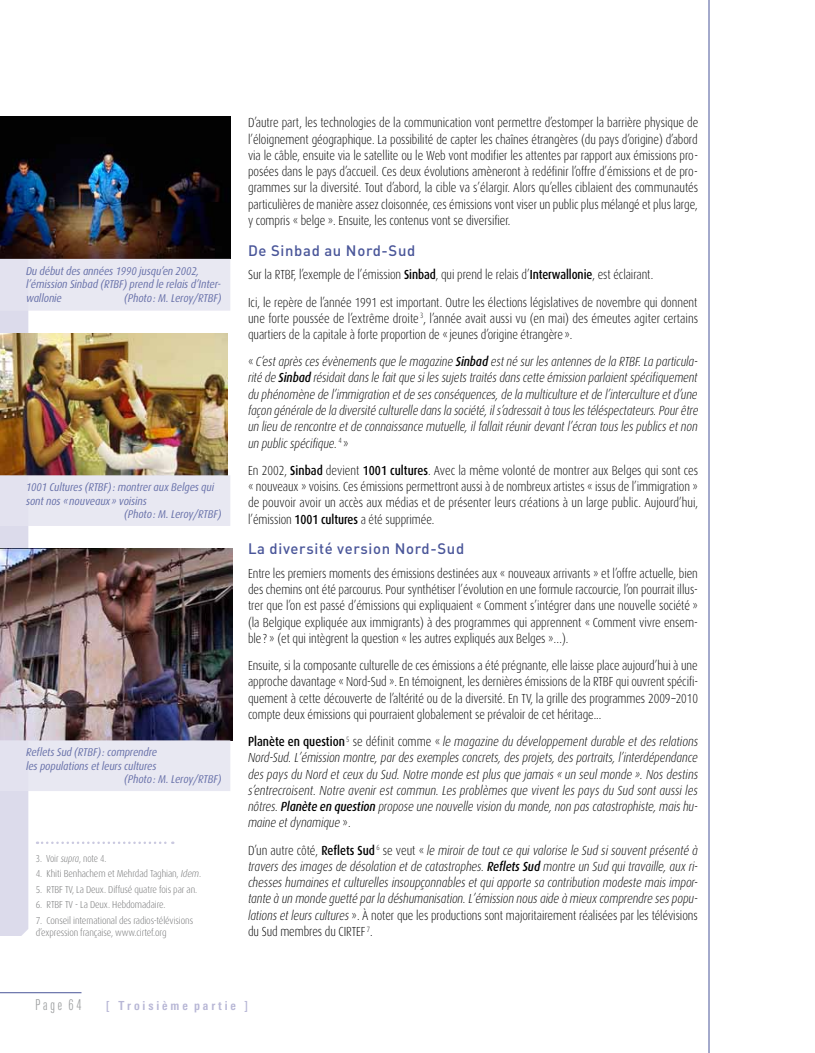
<style>
.page{position:relative;width:815px;height:1053px;background:#fff}
.page>*{position:absolute;margin:0;border:0;box-sizing:border-box;transform-origin:0 0}
.t1{font:500 15px "DIN Pro";letter-spacing:.045em;color:#4a5699}
.t2{font:300 15px "LT Univers Comp";letter-spacing:.19em;color:#9c9e9f}
.t3{font:300 13.12px/16.2px "Dax";letter-spacing:-.005em;color:#000;text-align:justify;scale:.84 1}
.t4{font:italic 300 13.12px/16.2px "Dax";letter-spacing:-.005em;color:#000;text-align:justify;scale:.85 1}
.t5{font:italic 300 13.12px/16.2px "Dax";letter-spacing:-.005em;color:#000;text-align:justify;scale:.84 1}
.t6{font:300 13.12px/16.2px "Dax";letter-spacing:-.005em;color:#000;scale:.85 1}
.t7{font:700 condensed 12.5px "LT Univers";color:#b8b7d6}
.t8{font:italic 11.25px/13.5px "Dax";letter-spacing:-.005em;color:#4a5699;scale:.89 1}
.t9{font:300 10px/12px "Dax";letter-spacing:-.01em;color:#707172;scale:.89 1}
.t10{font:300 10px "Dax";letter-spacing:-.01em;color:#707172;scale:.84 1}
.s1{font-style:italic}
.s2{font-weight:500}
.s3{font-style:normal}
.s4{font-weight:500;font-style:normal}
</style>
<div class="page">
<hr style="left:709px;top:0;width:1px;height:1052px;background:#4a5699">
<hr style="left:0;top:992px;width:81px;height:1px;background:#4a5699">
<div style="left:0;top:117px;width:230px;height:28px;background:#020202"></div>
<img style="left:0;top:145px;width:230px;height:790px">
<p class="t8" style="left:26px;top:264px;width:220px">Du début des années 1990 jusqu’en 2002, l’émission Sinbad (RTBF) prend le relais d’Inter&shy;wallonie</p>
<p class="t8" style="left:124px;top:291px;width:111px">(Photo: M. Leroy/RTBF)</p>
<p class="t8" style="left:26px;top:480px;width:213px">1001 Cultures (RTBF): montrer aux Belges qui</p>
<p class="t8" style="left:26px;top:494px;width:137px">sont nos «nouveaux» voisins</p>
<p class="t8" style="left:124px;top:507px;width:111px">(Photo: M. Leroy/RTBF)</p>
<p class="t8" style="left:26px;top:745px;width:149px">Reflets Sud (RTBF): comprendre</p>
<p class="t8" style="left:26px;top:759px;width:148px">les populations et leurs cultures</p>
<p class="t8" style="left:124px;top:772px;width:111px">(Photo: M. Leroy/RTBF)</p>
<p class="t10" style="left:36px;top:852px;width:86px">3. Voir <span class="s1">supra</span>, note 4.</p>
<p class="t9" style="left:36px;top:867px;width:187px">4. Khiti Benhachem et Mehrdad Taghian, <span class="s1">Idem</span>.</p>
<p class="t9" style="left:36px;top:883px;width:183px">5. RTBF TV, La Deux. Diffusé quatre fois par an.</p>
<p class="t9" style="left:36px;top:899px;width:147px">6. RTBF TV - La Deux. Hebdomadaire.</p>
<p class="t9" style="left:36px;top:914px;width:178px">7. Conseil international des radios-télévisions d’expression française, www.cirtef.org</p>
<p class="t3" style="left:248px;top:115px;width:538px">D’autre part, les technologies de la communication vont permettre d’estomper la barrière physique de l’éloignement géographique. La possibilité de capter les chaînes étrangères (du pays d’origine) d’abord via le câble, ensuite via le satellite ou le Web vont modifier les attentes par rapport aux émissions pro&shy;posées dans le pays d’accueil. Ces deux évolutions amèneront à redéfinir l’offre d’émissions et de pro&shy;grammes sur la diversité. Tout d’abord, la cible va s’élargir. Alors qu’elles ciblaient des communautés particulières de manière assez cloisonnée, ces émissions vont viser un public plus mélangé et plus large, y compris « belge ». Ensuite, les contenus vont se diversifier.</p>
<p class="t1" style="left:248px;top:240px;width:169px">De Sinbad au Nord-Sud</p>
<p class="t3" style="left:248px;top:261px;width:537px;line-height:27.2px">Sur la RTBF, l’exemple de l’émission <span class="s2">Sinbad</span>, qui prend le relais d’<span class="s2">Interwallonie</span>, est éclairant.<br>Ici, le repère de l’année 1991 est important. Outre les élections législatives de novembre qui donnent</p>
<p class="t6" style="left:248px;top:310px;width:531px">une forte poussée de l’extrême droite <sup>3</sup>, l’année avait aussi vu (en mai) des émeutes agiter certains quartiers de la capitale à forte proportion de « jeunes d’origine étrangère».</p>
<p class="t5" style="left:248px;top:354px;width:538px"><span class="s3">«</span> C’est après ces évènements que le magazine <span class="s2">Sinbad</span> est né sur les antennes de la RTBF. La particula&shy;rité de <span class="s2">Sinbad</span> résidait dans le fait que si les sujets traités dans cette émission parlaient spécifiquement du phénomène de l’immigration et de ses conséquences, de la multiculture et de l’interculture et d’une façon générale de la diversité culturelle dans la société, il s’adressait à tous les téléspectateurs. Pour être un lieu de rencontre et de connaissance mutuelle, il fallait réunir devant l’écran tous les publics et non un public spécifique. <sup>4</sup> <span class="s3">»</span></p>
<p class="t6" style="left:248px;top:462px;width:531px;text-align:justify">En 2002, <span class="s2">Sinbad</span> devient <span class="s2">1001 cultures</span>. Avec la même volonté de montrer aux Belges qui sont ces « nouveaux » voisins. Ces émissions permettront aussi à de nombreux artistes « issus de l’immigration » de pouvoir avoir un accès aux médias et de présenter leurs créations à un large public. Aujourd’hui, l’émission <span class="s2">1001 cultures</span> a été supprimée.</p>
<p class="t1" style="left:248px;top:538px;width:218px">La diversité version Nord-Sud</p>
<p class="t3" style="left:248px;top:565px;width:537px">Entre les premiers moments des émissions destinées aux « nouveaux arrivants » et l’offre actuelle, bien des chemins ont été parcourus. Pour synthétiser l’évolution en une formule raccourcie, l’on pourrait illus&shy;trer que l’on est passé d’émissions qui expliquaient « Comment s’intégrer dans une nouvelle société » (la Belgique expliquée aux immigrants) à des programmes qui apprennent « Comment vivre ensem&shy;ble? » (et qui intègrent la question « les autres expliqués aux Belges »…).</p>
<p class="t3" style="left:248px;top:657px;width:537px">Ensuite, si la composante culturelle de ces émissions a été prégnante, elle laisse place aujourd’hui à une approche davantage « Nord-Sud ». En témoignent, les dernières émissions de la RTBF qui ouvrent spécifi&shy;quement à cette découverte de l’altérité ou de la diversité. En TV, la grille des programmes 2009–2010 compte deux émissions qui pourraient globalement se prévaloir de cet héritage...</p>
<p class="t4" style="left:248px;top:733px;width:531px"><span class="s4">Planète en question</span> <sup>5</sup> <span class="s3">se définit comme «</span> le magazine du développement durable et des relations Nord-Sud. L’émission montre, par des exemples concrets, des projets, des portraits, l’interdépendance des pays du Nord et ceux du Sud. Notre monde est plus que jamais « un seul monde ». Nos destins s’entrecroisent. Notre avenir est commun. Les problèmes que vivent les pays du Sud sont aussi les nôtres. <span class="s2">Planète en question</span> propose une nouvelle vision du monde, non pas catastrophiste, mais hu&shy;maine et dynamique <span class="s3">».</span></p>
<p class="t4" style="left:248px;top:842px;width:531px"><span class="s3">D’un autre côté,</span> <span class="s4">Reflets Sud</span> <sup>6</sup> <span class="s3">se veut «</span> le miroir de tout ce qui valorise le Sud si souvent présenté à travers des images de désolation et de catastrophes. <span class="s2">Reflets Sud</span> montre un Sud qui travaille, aux ri&shy;chesses humaines et culturelles insoupçonnables et qui apporte sa contribution modeste mais impor&shy;tante à un monde guetté par la déshumanisation. L’émission nous aide à mieux comprendre ses popu&shy;lations et leurs cultures <span class="s3">». À noter que les productions sont majoritairement réalisées par les télévisions du Sud membres du CIRTEF</span> <sup>7</sup><span class="s3">.</span></p>
<p class="t2" style="left:35px;top:996px;width:48px">Page 64</p>
<p class="t7" style="left:106px;top:998px;width:143px">[ T roisième partie ]</p>
</div>
